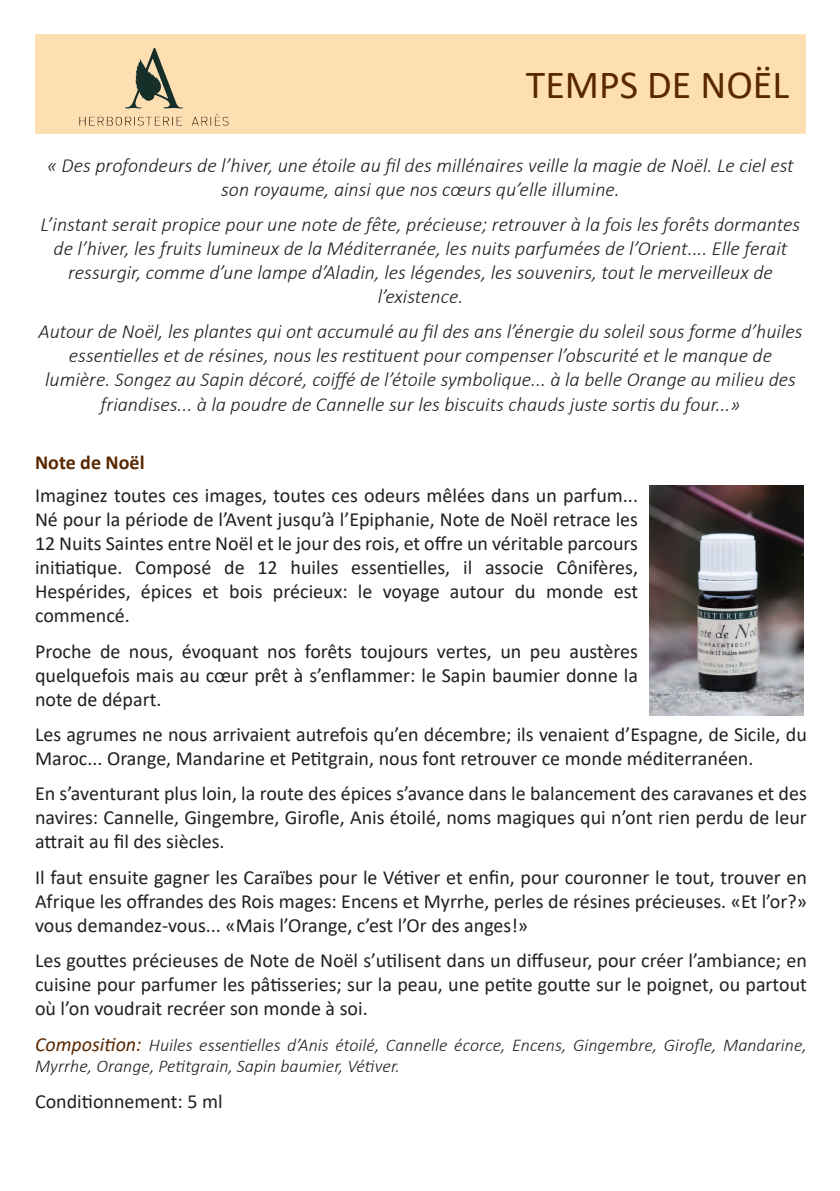
<style>
.page{position:relative;width:840px;height:1191px;background:#fff}
.page>*{position:absolute;margin:0;border:0;box-sizing:border-box;transform-origin:0 0}
.t1{font:40px "Calibri";color:#592800}
.t2{font:20px/24px "Calibri";color:#231f20;text-align:justify}
.t3{font:italic 300 20px/24px "Calibri";color:#231f20;text-align:center}
.t4{font:700 20px "Calibri";color:#592800}
.t5{font:italic 300 18px/21.6px "Calibri";color:#231f20}
.s1{font-weight:400;font-size:20px;color:#592800}
</style>
<div class="page">
<div style="left:35px;top:34px;width:770px;height:99px;background:#fedfb2"></div>
<img style="left:79px;top:49px;width:150px;height:77px">
<img style="left:649px;top:486px;width:153px;height:229px">
<p class="t1" style="left:525px;top:57px;width:265px">TEMPS DE NOËL</p>
<p class="t3" style="left:47px;top:153px;width:747px">« Des profondeurs de l’hiver, une étoile au fil des millénaires veille la magie de Noël. Le ciel est son royaume, ainsi que nos cœurs qu’elle illumine.</p>
<p class="t3" style="left:41px;top:212px;width:760px">L’instant serait propice pour une note de fête, précieuse; retrouver à la fois les forêts dormantes de l’hiver, les fruits lumineux de la Méditerranée, les nuits parfumées de l’Orient.... Elle ferait ressurgir, comme d’une lampe d’Aladin, les légendes, les souvenirs, tout le merveilleux de l’existence.</p>
<p class="t3" style="left:38px;top:320px;width:765px">Autour de Noël, les plantes qui ont accumulé au fil des ans l’énergie du soleil sous forme d’huiles essentielles et de résines, nous les restituent pour compenser l’obscurité et le manque de lumière. Songez au Sapin décoré, coiffé de l’étoile symbolique... à la belle Orange au milieu des friandises... à la poudre de Cannelle sur les biscuits chauds juste sortis du four...»</p>
<p class="t4" style="left:35px;top:448px;width:111px">Note de Noël</p>
<p class="t2" style="left:35px;top:483px;width:604px">Imaginez toutes ces images, toutes ces odeurs mêlées dans un parfum...<br>Né pour la période de l’Avent jusqu’à l’Epiphanie, Note de Noël retrace les 12 Nuits Saintes entre Noël et le jour des rois, et offre un véritable parcours initiatique. Composé de 12 huiles essentielles, il associe Cônifères, Hespérides, épices et bois précieux: le voyage autour du monde est commencé.</p>
<p class="t2" style="left:35px;top:638px;width:604px">Proche de nous, évoquant nos forêts toujours vertes, un peu austères quelquefois mais au cœur prêt à s’enflammer: le Sapin baumier donne la note de départ.</p>
<p class="t2" style="left:35px;top:722px;width:773px">Les agrumes ne nous arrivaient autrefois qu’en décembre; ils venaient d’Espagne, de Sicile, du<br>Maroc... Orange, Mandarine et Petitgrain, nous font retrouver ce monde méditerranéen.</p>
<p class="t2" style="left:35px;top:781px;width:773px">En s’aventurant plus loin, la route des épices s’avance dans le balancement des caravanes et des navires: Cannelle, Gingembre, Girofle, Anis étoilé, noms magiques qui n’ont rien perdu de leur attrait au fil des siècles.</p>
<p class="t2" style="left:35px;top:864px;width:773px">Il faut ensuite gagner les Caraïbes pour le Vétiver et enfin, pour couronner le tout, trouver en Afrique les offrandes des Rois mages: Encens et Myrrhe, perles de résines précieuses. «Et l’or?» vous demandez-vous... «Mais l’Orange, c’est l’Or des anges!»</p>
<p class="t2" style="left:35px;top:948px;width:773px">Les gouttes précieuses de Note de Noël s’utilisent dans un diffuseur, pour créer l’ambiance; en cuisine pour parfumer les pâtisseries; sur la peau, une petite goutte sur le poignet, ou partout où l’on voudrait recréer son monde à soi.</p>
<p class="t5" style="left:35px;top:1033px;width:773px"><span class="s1">Composition:</span> Huiles essentielles d’Anis étoilé, Cannelle écorce, Encens, Gingembre, Girofle, Mandarine,<br>Myrrhe, Orange, Petitgrain, Sapin baumier, Vétiver.</p>
<p class="t2" style="left:35px;top:1088px;width:189px">Conditionnement: 5 ml</p>
</div>
